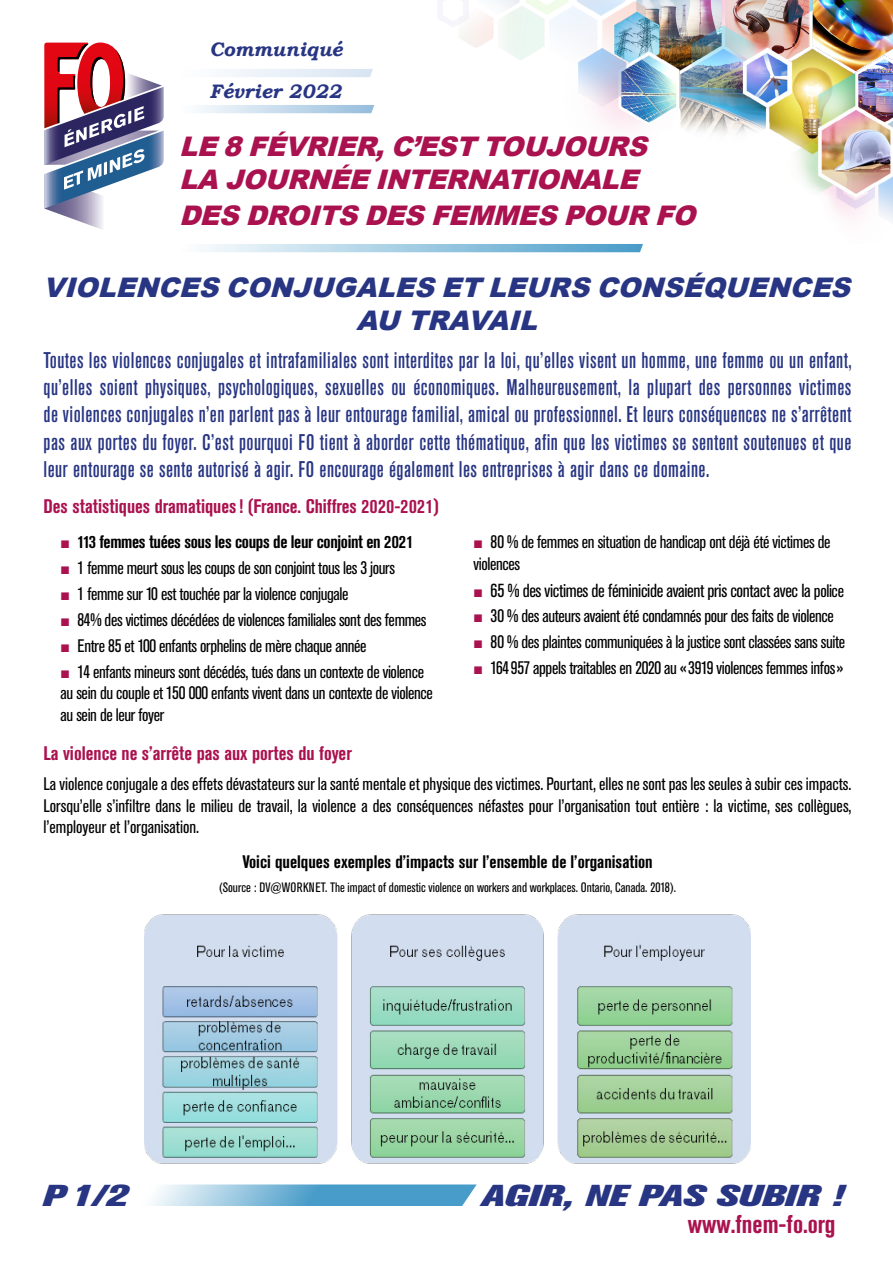
<style>
.page{position:relative;width:893px;height:1263px;background:#fff}
.page>*{position:absolute;margin:0;border:0;box-sizing:border-box;transform-origin:0 0}
.t1{font:italic 800 30px "Akzidenz Grotesk Pro";color:#283583;scale:1.4 1}
.t2{font:italic 900 27px/32.4px "Arial";color:#aa124f}
.t3{font:italic 900 27px/32.4px "Arial";color:#283583;text-align:center}
.t4{font:700 condensed 25.5px "Akzidenz Grotesk Pro";color:#aa124f}
.t5{font:500 condensed 22.5px/27.3px "Akzidenz Grotesk Pro";letter-spacing:.02em;color:#283583;text-align:justify}
.t6{font:700 condensed 19.5px "Akzidenz Grotesk Pro";color:#aa124f}
.t7{font:italic 700 19.5px/42px "Bookman Old Style";color:#283583}
.t8{font:condensed 18.75px "Akzidenz Grotesk Pro";letter-spacing:-.02em;color:#000}
.t9{font:condensed 18px/25.8px "Akzidenz Grotesk Pro";letter-spacing:-.02em;color:#000}
.t10{font:700 condensed 18px "Akzidenz Grotesk Pro";color:#000}
.t11{font:700 condensed 18px "Akzidenz Grotesk Pro";letter-spacing:-.02em;color:#000}
.t12{font:condensed 13.5px "Akzidenz Grotesk Pro";color:#000}
.s1{font-size:18px}
</style>
<div class="page">
<svg style="left:151px;top:1184px;width:326px;height:22px"></svg>
<img style="left:97px;top:0;width:796px;height:221px">
<svg style="left:44px;top:43px;width:120px;height:186px"></svg>
<svg style="left:179px;top:69px;width:194px;height:8px"></svg>
<svg style="left:179px;top:105px;width:195px;height:8px"></svg>
<svg style="left:203px;top:244px;width:440px;height:8px"></svg>
<img style="left:144px;top:914px;width:607px;height:250px">
<p class="t7" style="left:210px;top:29px;width:134px">Communiqué<br>Février 2022</p>
<h2 class="t2" style="left:179px;top:130px;width:479px">LE8 FÉVRIER,C’ESTTOUJOURS<br>LAJOURNÉEINTERNATIONALE</h2>
<h2 class="t2" style="left:179px;top:198px;width:528px">DESDROITSDESFEMMESPOURFO</h2>
<h2 class="t3" style="left:43px;top:271px;width:818px">VIOLENCESCONJUGALESETLEURSCONSÉQUENCES<br>AU TRAVAIL</h2>
<p class="t5" style="left:44px;top:345px;width:809px">Toutes les violences conjugales et intrafamiliales sont interdites par la loi, qu’elles visent un homme, une femme ou un enfant, qu’elles soient physiques, psychologiques, sexuelles ou économiques. Malheureusement, la plupart des personnes victimes de violences conjugales n’en parlent pas à leur entourage familial, amical ou professionnel. Et leurs conséquences ne s’arrêtent pas aux portes du foyer. C’est pourquoi FO tient à aborder cette thématique, afin que les victimes se sentent soutenues et que leur entourage se sente autorisé à agir. FO encourage également les entreprises à agir dans ce domaine.</p>
<p class="t6" style="left:44px;top:494px;width:397px">Des statistiques dramatiques! (France. Chiffres 2020-2021)</p>
<p class="t11" style="left:78px;top:530px;width:337px">113 femmes tuées sous les coups de leur conjoint en 2021</p>
<p class="t9" style="left:78px;top:554px;width:350px">1 femme meurt sous les coups de son conjoint tous les 3 jours<br>1 femme sur 10 est touchée par la violence conjugale<br>84% des victimes décédées de violences familiales sont des femmes Entre 85 et 100 enfants orphelins de mère chaque année<br>14 enfants mineurs sont décédés, tués dans un contexte de violence</p>
<p class="t9" style="left:61px;top:682px;width:374px;line-height:21.6px">au sein du couple et 150 000 enfants vivent dans un contexte de violence au sein de leur foyer</p>
<p class="t9" style="left:474px;top:531px;width:358px;line-height:21.6px;text-indent:17px">80 % de femmes en situation de handicap ont déjà été victimes de violences</p>
<p class="t8" style="left:491px;top:578px;width:355px">65 % des victimes de féminicide avaient pris contact avec la <span class="s1">police</span></p>
<p class="t9" style="left:491px;top:603px;width:356px">30 % des auteurs avaient été condamnés pour des faits de violence<br>80 % des plaintes communiquées à la justice sont classées sans suite<br>164957 appels traitables en 2020 au «3919 violences femmes infos»</p>
<p class="t6" style="left:44px;top:740px;width:310px">La violence ne s’arrête pas aux portes du foyer</p>
<p class="t9" style="left:44px;top:772px;width:809px;line-height:21.6px;text-align:justify">La violence conjugale a des effets dévastateurs sur la santé mentale et physique des victimes. Pourtant, elles ne sont pas les seules à subir ces impacts.<br>Lorsqu’elle s’infiltre dans le milieu de travail, la violence a des conséquences néfastes pour l’organisation tout entière : la victime, ses collègues, l’employeur et l’organisation.</p>
<p class="t10" style="left:242px;top:850px;width:412px">Voici quelques exemples d’impacts sur l’ensemble de l’organisation</p>
<p class="t12" style="left:219px;top:879px;width:459px">(Source : DV@WORKNET. The impact of domestic violence on workers and workplaces. Ontario, Canada. 2018).</p>
<h1 class="t1" style="left:43px;top:1176px;width:62px">P1/2</h1>
<h1 class="t1" style="left:481px;top:1176px;width:260px">AGIR, NE PAS SUBIR !</h1>
<h3 class="t4" style="left:688px;top:1208px;width:149px">www.fnem-fo.org</h3>
</div>
